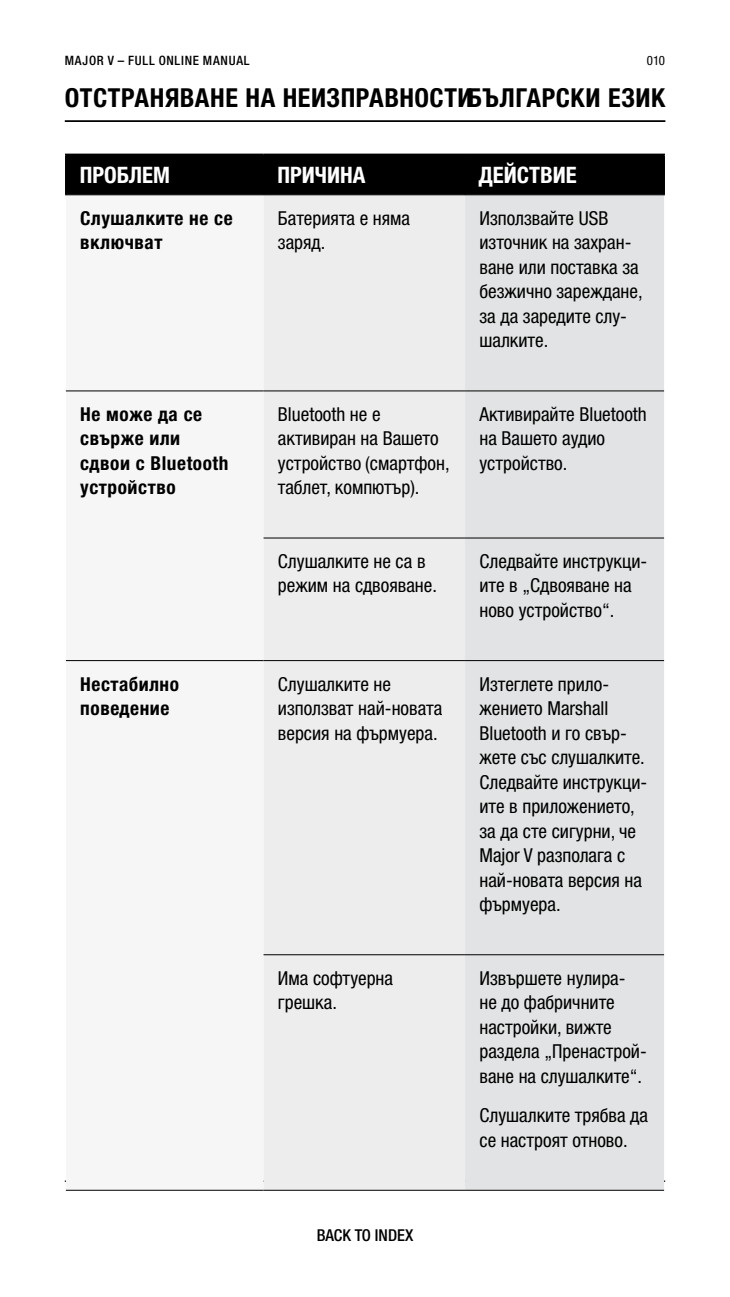
<style>
.page{position:relative;width:730px;height:1297px;background:#fff}
.page>*{position:absolute;margin:0;border:0;box-sizing:border-box;transform-origin:0 0}
.t1{font:700 condensed 26.25px "Helvetica Neue LTW1 G";letter-spacing:.02em;color:#000}
.t2{font:700 condensed 22.75px "Helvetica Neue LTW1 G";color:#fff}
.t3{font:condensed 19.25px/24.5px "Helvetica Neue LTW1 G";color:#000}
.t4{font:700 condensed 19.25px/24.5px "Helvetica Neue LTW1 G";letter-spacing:.03em;color:#000}
.t5{font:500 condensed 16.45px "Helvetica Neue LTW1 G";color:#000}
.t6{font:500 condensed 12.95px "Helvetica Neue LTW1 G";letter-spacing:.055em;color:#000}
.t7{font:condensed 12.95px "Helvetica Neue LTW1 G";color:#000}
</style>
<div class="page">
<hr style="left:65px;top:1180px;width:599px;height:1px;background:#000">
<div style="left:67px;top:155px;width:596px;height:39px;background:#000"></div>
<div style="left:66px;top:195px;width:197px;height:986px;background:#f6f6f6"></div>
<div style="left:263px;top:195px;width:202px;height:994px;background:#ededee"></div>
<div style="left:465px;top:195px;width:198px;height:994px;background:#e2e3e4"></div>
<hr style="left:65px;top:155px;width:2px;height:39px;background:#000">
<hr style="left:262px;top:155px;width:2px;height:39px;background:#000">
<hr style="left:65px;top:154px;width:198px;height:1px;background:#000">
<hr style="left:464px;top:155px;width:1px;height:39px;background:#000">
<hr style="left:263px;top:154px;width:202px;height:1px;background:#000">
<hr style="left:663px;top:155px;width:1px;height:39px;background:#000">
<hr style="left:465px;top:154px;width:199px;height:1px;background:#000">
<hr style="left:66px;top:390px;width:197px;height:1px;background:#000">
<hr style="left:263px;top:390px;width:202px;height:1px;background:#000">
<hr style="left:465px;top:390px;width:198px;height:1px;background:#000">
<hr style="left:65px;top:194px;width:198px;height:1px;background:#000">
<hr style="left:263px;top:194px;width:202px;height:1px;background:#000">
<hr style="left:465px;top:194px;width:199px;height:1px;background:#000">
<hr style="left:263px;top:537px;width:202px;height:1px;background:#000">
<hr style="left:465px;top:537px;width:198px;height:1px;background:#000">
<hr style="left:66px;top:660px;width:197px;height:1px;background:#000">
<hr style="left:263px;top:660px;width:202px;height:1px;background:#000">
<hr style="left:465px;top:660px;width:198px;height:1px;background:#000">
<hr style="left:263px;top:954px;width:202px;height:1px;background:#000">
<hr style="left:465px;top:954px;width:198px;height:1px;background:#000">
<hr style="left:66px;top:1189px;width:197px;height:1px;background:#000">
<hr style="left:263px;top:1189px;width:202px;height:1px;background:#000">
<hr style="left:465px;top:1189px;width:198px;height:1px;background:#000">
<hr style="left:65px;top:120px;width:600px;height:2px;background:#000">
<p class="t6" style="left:65px;top:52px;width:186px">MAJOR V – FULL ONLINE MANUAL</p>
<p class="t7" style="left:646px;top:53px;width:20px">010</p>
<h1 class="t1" style="left:65px;top:82px;width:409px">ОТСТРАНЯВАНЕ НА НЕИЗПРАВНОСТИ</h1>
<h1 class="t1" style="left:467px;top:82px;width:199px">БЪЛГАРСКИ ЕЗИК</h1>
<p class="t2" style="left:80px;top:162px;width:92px">ПРОБЛЕМ</p>
<p class="t2" style="left:277px;top:162px;width:90px">ПРИЧИНА</p>
<p class="t2" style="left:478px;top:162px;width:99px">ДЕЙСТВИЕ</p>
<p class="t4" style="left:80px;top:206px;width:154px">Слушалките не се включват</p>
<p class="t3" style="left:278px;top:206px;width:134px">Батерията е няма заряд.</p>
<p class="t3" style="left:479px;top:206px;width:165px">Използвайте USB източник на захран&shy;ване или поставка за безжично зареждане, за да заредите слу&shy;шалките.</p>
<p class="t4" style="left:80px;top:402px;width:150px">Не може да се свърже или сдвои с Bluetooth устройство</p>
<p class="t3" style="left:278px;top:402px;width:173px">Bluetooth не е активиран на Вашето устройство (смартфон, таблет, компютър).</p>
<p class="t3" style="left:479px;top:402px;width:169px">Активирайте Bluetooth на Вашето аудио устройство.</p>
<p class="t3" style="left:278px;top:549px;width:160px">Слушалките не са в режим на сдвояване.</p>
<p class="t3" style="left:479px;top:549px;width:169px">Следвайте инструкци&shy;ите в „Сдвояване на ново устройство“.</p>
<p class="t4" style="left:80px;top:671px;width:100px">Нестабилно поведение</p>
<p class="t3" style="left:278px;top:671px;width:166px">Слушалките не използват най-новата версия на фърмуера.</p>
<p class="t3" style="left:479px;top:671px;width:169px">Изтеглете прило&shy;жението Marshall<br>Bluetooth и го свър&shy;жете със слушалките.<br>Следвайте инструкци&shy;ите в приложението, за да сте сигурни, че<br>Major V разполага с най-новата версия на фърмуера.</p>
<p class="t3" style="left:278px;top:965px;width:117px">Има софтуерна грешка.</p>
<p class="t3" style="left:479px;top:965px;width:169px">Извършете нулира&shy;не до фабричните настройки, вижте раздела „Пренастрой&shy;ване на слушалките“.</p>
<p class="t3" style="left:479px;top:1103px;width:170px">Слушалките трябва да се настроят отново.</p>
<p class="t5" style="left:316px;top:1225px;width:98px">BACK TO INDEX</p>
</div>
